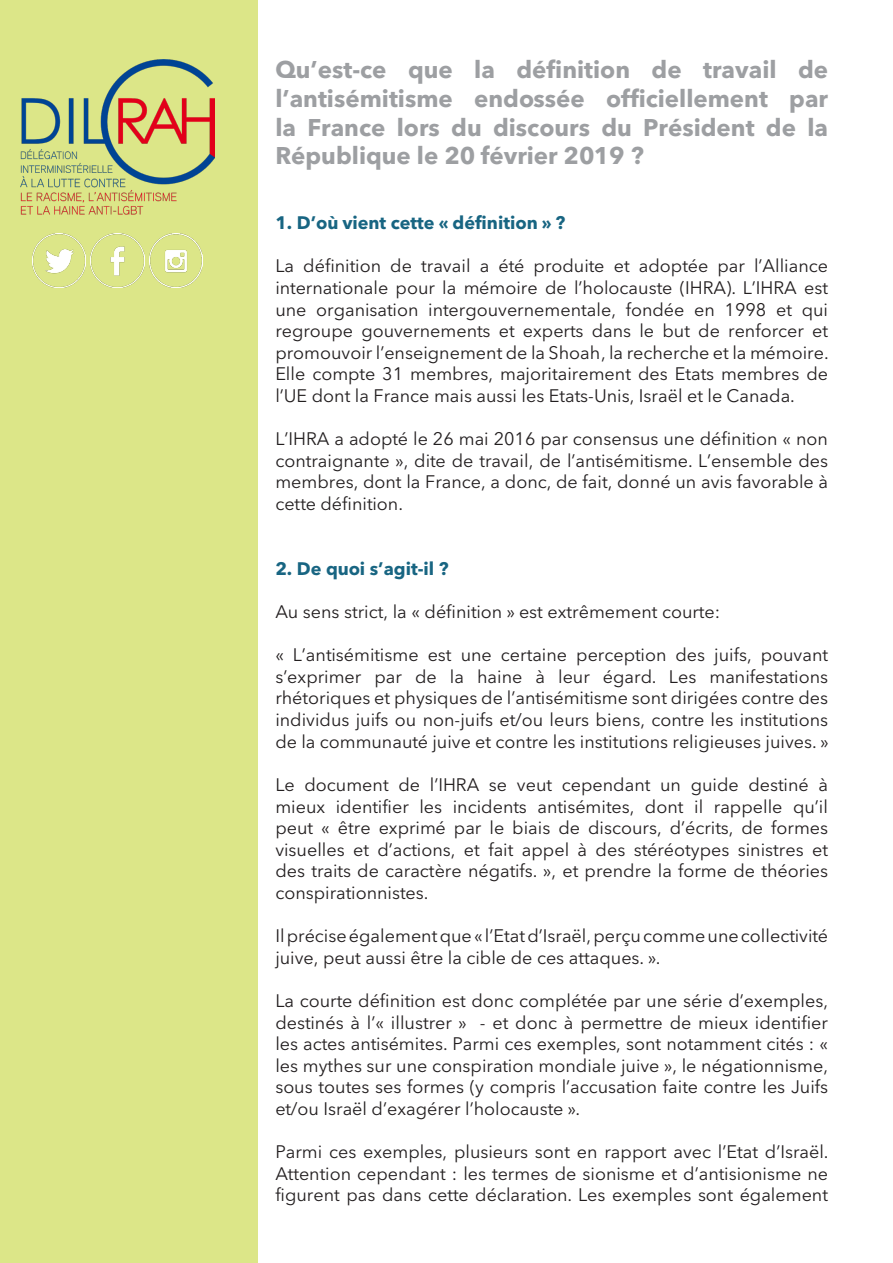
<style>
.page{position:relative;width:893px;height:1263px;background:#fff}
.page>*{position:absolute;margin:0;border:0;box-sizing:border-box;transform-origin:0 0}
.t1{font:700 24px/28.8px "Avenir Next LT Pro";color:#9d9fa2;text-align:justify}
.t2{font:18px/21.6px "Avenir Next LT Pro";color:#231f20;text-align:justify}
.t3{font:700 18px "Avenir Next LT Pro";color:#186582}
</style>
<div class="page">
<div style="left:0;top:0;width:258px;height:1263px;background:#dce688"></div>
<img style="left:21px;top:60px;width:193px;height:155px">
<img style="left:91px;top:234px;width:53px;height:53px">
<img style="left:149px;top:234px;width:53px;height:53px">
<img style="left:32px;top:234px;width:54px;height:53px">
<p class="t1" style="left:275px;top:55px;width:554px">Qu’est-ce que la définition de travail de l’antisémitisme endossée officiellement par la France lors du discours du Président de la République le 20 février 2019 ?</p>
<p class="t3" style="left:275px;top:207px;width:292px">1. D’où vient cette « définition » ?</p>
<p class="t2" style="left:275px;top:255px;width:555px">La définition de travail a été produite et adoptée par l’Alliance internationale pour la mémoire de l’holocauste (IHRA). L’IHRA est une organisation intergouvernementale, fondée en 1998 et qui regroupe gouvernements et experts dans le but de renforcer et promouvoir l’enseignement de la Shoah, la recherche et la mémoire.<br>Elle compte 31 membres, majoritairement des Etats membres de l’UE dont la France mais aussi les Etats-Unis, Israël et le Canada.</p>
<p class="t2" style="left:275px;top:427px;width:554px">L’IHRA a adopté le 26 mai 2016 par consensus une définition « non contraignante », dite de travail, de l’antisémitisme. L’ensemble des membres, dont la France, a donc, de fait, donné un avis favorable à cette définition.</p>
<p class="t3" style="left:275px;top:553px;width:175px">2. De quoi s’agit-il ?</p>
<p class="t2" style="left:275px;top:600px;width:446px">Au sens strict, la « définition » est extrêmement courte:</p>
<p class="t2" style="left:275px;top:643px;width:555px">« L’antisémitisme est une certaine perception des juifs, pouvant s’exprimer par de la haine à leur égard. Les manifestations rhétoriques et physiques de l’antisémitisme sont dirigées contre des individus juifs ou non-juifs et/ou leurs biens, contre les institutions de la communauté juive et contre les institutions religieuses juives. »</p>
<p class="t2" style="left:275px;top:773px;width:554px">Le document de l’IHRA se veut cependant un guide destiné à mieux identifier les incidents antisémites, dont il rappelle qu’il peut « être exprimé par le biais de discours, d’écrits, de formes visuelles et d’actions, et fait appel à des stéréotypes sinistres et des traits de caractère négatifs. », et prendre la forme de théories conspirationnistes.</p>
<p class="t2" style="left:275px;top:924px;width:554px">Il précise également que « l’Etat d’Israël, perçu comme une collectivité juive, peut aussi être la cible de ces attaques. ».</p>
<p class="t2" style="left:275px;top:989px;width:554px">La courte définition est donc complétée par une série d’exemples, destinés à l’« illustrer » - et donc à permettre de mieux identifier les actes antisémites. Parmi ces exemples, sont notamment cités : « les mythes sur une conspiration mondiale juive », le négationnisme, sous toutes ses formes (y compris l’accusation faite contre les Juifs et/ou Israël d’exagérer l’holocauste ».</p>
<p class="t2" style="left:275px;top:1140px;width:555px">Parmi ces exemples, plusieurs sont en rapport avec l’Etat d’Israël.<br>Attention cependant : les termes de sionisme et d’antisionisme ne figurent pas dans cette déclaration. Les exemples sont également</p>
</div>
